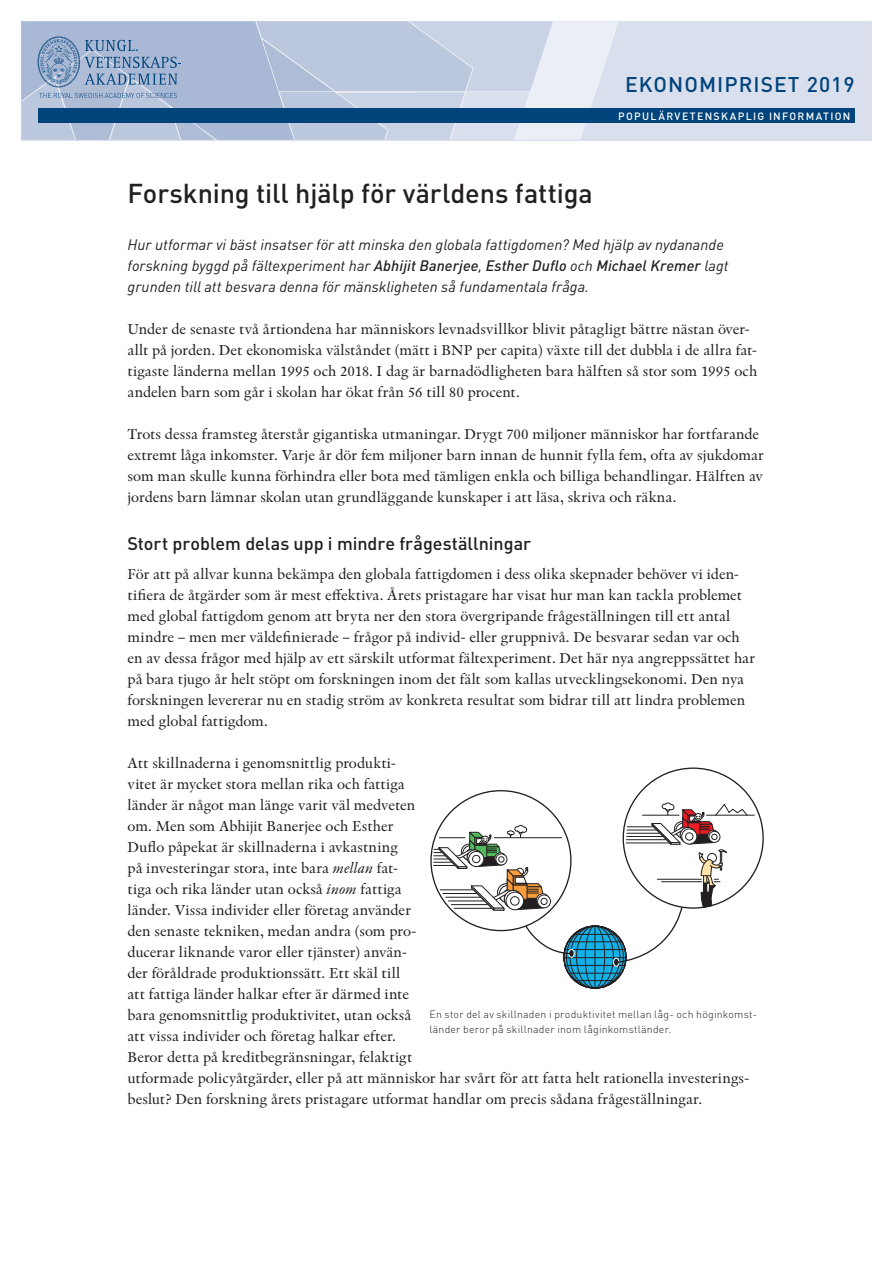
<style>
.page{position:relative;width:893px;height:1263px;background:#fff}
.page>*{position:absolute;margin:0;border:0;box-sizing:border-box;transform-origin:0 0}
.Huvudrubrik{font:500 27px "DIN Pro";letter-spacing:-.005em;color:#231f20}
.Sidhuvud__Nobel{font:500 21px "DIN Pro";letter-spacing:.05em;color:#00447b}
.Textblock__mellanrub{font:500 18px "DIN Pro";color:#231f20}
.Textblock__brödtext{font:15px/21px "Indigo Antiqua Pro Text";color:#231f20}
.Textblock__ingress{font:italic 15px/21px "DIN Pro";letter-spacing:.005em;color:#231f20}
.Bildtext__svart{font:300 10.5px/15px "DIN Pro";letter-spacing:.025em;color:#231f20}
.Sidhuvud__popvet{font:500 10.5px "DIN Pro";letter-spacing:.125em;color:#fff}
.s1{font-weight:500}
.s2{font-style:italic}
</style>
<div class="page">
<div style="left:21px;top:21px;width:851px;height:119px;background:#d9dfec"></div>
<div style="left:38px;top:108px;width:817px;height:15px;background:#00447b"></div>
<svg style="left:21px;top:21px;width:598px;height:119px"></svg>
<svg style="left:564px;top:926px;width:62px;height:62px;background:#1692bd"></svg>
<div style="left:576px;top:925px;width:38px;height:63px;border:1px solid #231f20;border-radius:50%"></div>
<div style="left:585px;top:925px;width:20px;height:63px;border:1px solid #231f20;border-radius:50%"></div>
<hr style="left:594px;top:926px;width:1px;height:62px;background:#231f20">
<hr style="left:574px;top:934px;width:42px;height:1px;background:#231f20">
<hr style="left:568px;top:941px;width:54px;height:1px;background:#231f20">
<hr style="left:565px;top:949px;width:60px;height:1px;background:#231f20">
<hr style="left:564px;top:957px;width:62px;height:1px;background:#231f20">
<hr style="left:565px;top:965px;width:60px;height:1px;background:#231f20">
<hr style="left:568px;top:973px;width:53px;height:1px;background:#231f20">
<hr style="left:575px;top:980px;width:40px;height:1px;background:#231f20">
<div style="left:563px;top:925px;width:64px;height:64px;border:1px solid #231f20;border-radius:50%"></div>
<hr style="left:706px;top:815px;width:48px;height:1px;background:#231f20">
<div style="left:614px;top:958px;width:5px;height:8px;background:#e1e1e1;border-radius:50%"></div>
<div style="left:613px;top:958px;width:6px;height:8px;border:1px solid #fff;border-radius:50%"></div>
<div style="left:569px;top:949px;width:5px;height:8px;background:#231f20;border-radius:50%"></div>
<div style="left:568px;top:949px;width:7px;height:9px;border:1px solid #fff;border-radius:50%"></div>
<svg style="left:525px;top:925px;width:48px;height:30px"></svg>
<hr style="left:494px;top:837px;width:68px;height:1px;background:#231f20">
<div style="left:536px;top:893px;width:14px;height:14px;border:1px solid #231f20;border-radius:50%"></div>
<svg style="left:538px;top:895px;width:12px;height:13px"></svg>
<div style="left:537px;top:894px;width:14px;height:14px;border:1px solid #231f20;border-radius:50%"></div>
<div style="left:540px;top:898px;width:8px;height:7px;border:1px solid #231f20;border-radius:50%"></div>
<svg style="left:434px;top:825px;width:113px;height:87px"></svg>
<svg style="left:615px;top:802px;width:133px;height:162px"></svg>
<p class="Sidhuvud__Nobel" style="left:625px;top:70px;width:231px">EKONOMIPRISET 2019</p>
<p class="Sidhuvud__popvet" style="left:618px;top:109px;width:234px">POPULÄRVETENSKAPLIG INFORMATION</p>
<p class="Huvudrubrik" style="left:128px;top:175px;width:467px">Forskning till hjälp för världens fattiga</p>
<p class="Textblock__ingress" style="left:128px;top:234px;width:603px">Hur utformar vi bäst insatser för att minska den globala fattigdomen? Med hjälp av nydanande forskning byggd på fältexperiment har <span class="s1">Abhijit Banerjee</span>, <span class="s1">Esther Duflo</span> och <span class="s1">Michael Kremer</span> lagt grunden till att besvara denna för mänskligheten så fundamentala fråga.</p>
<p class="Textblock__brödtext" style="left:128px;top:319px;width:631px">Under de senaste två årtiondena har människors levnadsvillkor blivit påtagligt bättre nästan över&shy;allt på jorden. Det ekonomiska välståndet (mätt i BNP per capita) växte till det dubbla i de allra fat&shy;tigaste länderna mellan 1995 och 2018. I dag är barnadödligheten bara hälften så stor som 1995 och andelen barn som går i skolan har ökat från 56 till 80 procent.</p>
<p class="Textblock__brödtext" style="left:128px;top:424px;width:638px">Trots dessa framsteg återstår gigantiska utmaningar. Drygt 700 miljoner människor har fortfarande extremt låga inkomster. Varje år dör fem miljoner barn innan de hunnit fylla fem, ofta av sjukdomar som man skulle kunna förhindra eller bota med tämligen enkla och billiga behandlingar. Hälften av jordens barn lämnar skolan utan grundläggande kunskaper i att läsa, skriva och räkna.</p>
<p class="Textblock__mellanrub" style="left:128px;top:531px;width:405px">Stort problem delas upp i mindre frågeställningar</p>
<p class="Textblock__brödtext" style="left:128px;top:564px;width:629px">För att på allvar kunna bekämpa den globala fattigdomen i dess olika skepnader behöver vi iden&shy;tifiera de åtgärder som är mest effektiva. Årets pristagare har visat hur man kan tackla problemet med global fattigdom genom att bryta ner den stora övergripande frågeställningen till ett antal mindre – men mer väldefinierade – frågor på individ- eller gruppnivå. De besvarar sedan var och en av dessa frågor med hjälp av ett särskilt utformat fältexperiment. Det här nya angreppssättet har på bara tjugo år helt stöpt om forskningen inom det fält som kallas utvecklingsekonomi. Den nya forskningen levererar nu en stadig ström av konkreta resultat som bidrar till att lindra problemen med global fattigdom.</p>
<p class="Textblock__brödtext" style="left:128px;top:753px;width:623px">Att skillnaderna i genomsnittlig produkti-<br>vitet är mycket stora mellan rika och fattiga<br>länder är något man länge varit väl medveten<br>om. Men som Abhijit Banerjee och Esther<br>Duflo påpekat är skillnaderna i avkastning<br>på investeringar stora, inte bara <span class="s2">mellan</span> fat-<br>tiga och rika länder utan också <span class="s2">inom</span> fattiga<br>länder. Vissa individer eller företag använder<br>den senaste tekniken, medan andra (som pro-<br>ducerar liknande varor eller tjänster) använ-<br>der föråldrade produktionssätt. Ett skäl till<br>att fattiga länder halkar efter är därmed inte<br>bara genomsnittlig produktivitet, utan också<br>att vissa individer och företag halkar efter.<br>Beror detta på kreditbegränsningar, felaktigt<br>utformade policyåtgärder, eller på att människor har svårt för att fatta helt rationella investerings&shy;beslut? Den forskning årets pristagare utformat handlar om precis sådana frågeställningar.</p>
<p class="Bildtext__svart" style="left:429px;top:1006px;width:329px">En stor del av skillnaden i produktivitet mellan låg- och höginkomst&shy;länder beror på skillnader inom låginkomstländer.</p>
</div>
